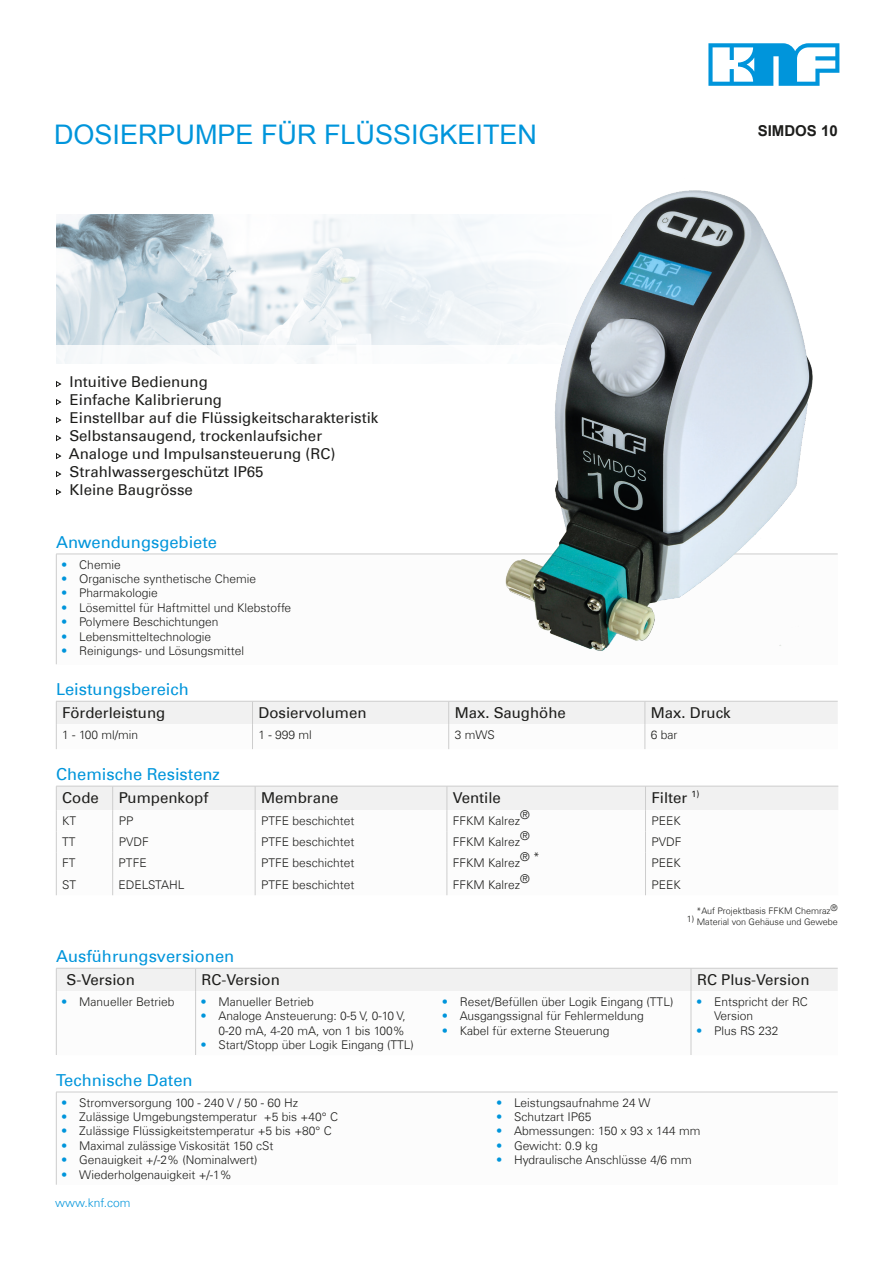
<style>
.page{position:relative;width:893px;height:1263px;background:#fff}
.page>*{position:absolute;margin:0;border:0;box-sizing:border-box;transform-origin:0 0}
.t1{font:27px "Arial";color:#0095db}
.t2{font:16.5px "Univers Com 55 Roman";color:#0095db}
.t3{font:15px/18px "Univers Com 55 Roman";color:#1d1d1b}
.t4{font:700 15px "Arial";color:#1d1d1b}
.t5{font:300 12px/14.4px "Univers Com 45";color:#1d1d1b;text-align:right}
.t6{font:300 12px "Univers Com 45";color:#0095db}
.t7{font:300 9px "Univers Com 45";color:#1d1d1b}
.s1{font-family:"Univers Com 55 Roman";font-weight:400;color:#0095db}
</style>
<div class="page">
<svg style="left:708px;top:43px;width:131px;height:43px"></svg>
<svg style="left:56px;top:381px;width:6px;height:7px"></svg>
<svg style="left:56px;top:399px;width:6px;height:7px"></svg>
<svg style="left:56px;top:417px;width:6px;height:7px"></svg>
<svg style="left:56px;top:435px;width:6px;height:7px"></svg>
<svg style="left:56px;top:453px;width:6px;height:7px"></svg>
<svg style="left:56px;top:471px;width:6px;height:7px"></svg>
<svg style="left:56px;top:489px;width:6px;height:7px"></svg>
<hr style="left:56px;top:554px;width:782px;height:1px;background:#cdcdcd">
<hr style="left:56px;top:554px;width:1px;height:110px;background:#cdcdcd">
<svg style="left:56px;top:701px;width:782px;height:48px"></svg>
<svg style="left:56px;top:786px;width:782px;height:109px"></svg>
<hr style="left:56px;top:991px;width:1px;height:64px;background:#cdcdcd">
<hr style="left:195px;top:991px;width:1px;height:64px;background:#cdcdcd">
<div style="left:56px;top:968px;width:782px;height:23px;background:#f1f1f1"></div>
<hr style="left:691px;top:991px;width:1px;height:64px;background:#cdcdcd">
<hr style="left:56px;top:1092px;width:435px;height:1px;background:#cdcdcd">
<hr style="left:56px;top:1092px;width:1px;height:93px;background:#cdcdcd">
<hr style="left:491px;top:1092px;width:347px;height:1px;background:#cdcdcd">
<img style="left:56px;top:215px;width:445px;height:130px">
<img style="left:501px;top:190px;width:323px;height:461px">
<h1 class="t1" style="left:54px;top:117px;width:485px">DOSIERPUMPE FÜR FLÜSSIGKEITEN</h1>
<p class="t4" style="left:758px;top:120px;width:82px">SIMDOS 10</p>
<p class="t3" style="left:69px;top:373px;width:311px">Intuitive Bedienung<br>Einfache Kalibrierung<br>Einstellbar auf die Flüssigkeitscharakteristik<br>Selbstansaugend, trockenlaufsicher<br>Analoge und Impulsansteuerung (RC)<br>Strahlwassergeschützt IP65<br>Kleine Baugrösse</p>
<h2 class="t2" style="left:56px;top:532px;width:163px">Anwendungsgebiete</h2>
<p class="t5" style="left:62px;top:557px;width:60px"><span class="s1">•</span> Chemie</p>
<p class="t5" style="left:62px;top:571px;width:195px"><span class="s1">•</span> Organische synthetische Chemie</p>
<p class="t5" style="left:62px;top:586px;width:97px"><span class="s1">•</span> Pharmakologie</p>
<p class="t5" style="left:62px;top:600px;width:230px"><span class="s1">•</span> Lösemittel für Haftmittel und Klebstoffe</p>
<p class="t5" style="left:62px;top:615px;width:158px"><span class="s1">•</span> Polymere Beschichtungen</p>
<p class="t5" style="left:62px;top:629px;width:150px"><span class="s1">•</span> Lebensmitteltechnologie</p>
<p class="t5" style="left:62px;top:643px;width:183px"><span class="s1">•</span> Reinigungs- und Lösungsmittel</p>
<h2 class="t2" style="left:56px;top:679px;width:134px">Leistungsbereich</h2>
<p class="t3" style="left:62px;top:704px;width:105px">Förderleistung</p>
<p class="t3" style="left:258px;top:704px;width:110px">Dosiervolumen</p>
<p class="t3" style="left:455px;top:704px;width:113px">Max. Saughöhe</p>
<p class="t3" style="left:651px;top:704px;width:81px">Max. Druck</p>
<p class="t5" style="left:62px;top:727px;width:77px">1 - 100 ml/min</p>
<p class="t5" style="left:258px;top:727px;width:55px">1 - 999 ml</p>
<p class="t5" style="left:455px;top:727px;width:42px">3 mWS</p>
<p class="t5" style="left:651px;top:727px;width:28px">6 bar</p>
<h2 class="t2" style="left:56px;top:764px;width:165px">Chemische Resistenz</h2>
<p class="t3" style="left:62px;top:789px;width:38px">Code</p>
<p class="t3" style="left:119px;top:789px;width:91px">Pumpenkopf</p>
<p class="t3" style="left:261px;top:789px;width:79px">Membrane</p>
<p class="t3" style="left:453px;top:789px;width:50px">Ventile</p>
<p class="t3" style="left:651px;top:789px;width:50px">Filter <sup>1)</sup></p>
<p class="t5" style="left:62px;top:813px;width:16px">KT</p>
<p class="t5" style="left:119px;top:813px;width:16px">PP</p>
<p class="t5" style="left:261px;top:813px;width:95px">PTFE beschichtet</p>
<p class="t5" style="left:453px;top:813px;width:69px">FFKM Kalrez</p>
<p class="t5" style="left:520px;top:807px;width:11px">®</p>
<p class="t5" style="left:651px;top:813px;width:31px">PEEK</p>
<p class="t5" style="left:520px;top:829px;width:11px">®</p>
<p class="t5" style="left:62px;top:835px;width:15px">TT</p>
<p class="t5" style="left:119px;top:835px;width:31px">PVDF</p>
<p class="t5" style="left:261px;top:835px;width:95px">PTFE beschichtet</p>
<p class="t5" style="left:453px;top:835px;width:69px">FFKM Kalrez</p>
<p class="t5" style="left:520px;top:850px;width:21px">® *</p>
<p class="t5" style="left:62px;top:856px;width:15px">FT</p>
<p class="t5" style="left:119px;top:856px;width:30px">PTFE</p>
<p class="t5" style="left:261px;top:856px;width:95px">PTFE beschichtet</p>
<p class="t5" style="left:453px;top:856px;width:69px">FFKM Kalrez</p>
<p class="t5" style="left:520px;top:871px;width:11px">®</p>
<p class="t5" style="left:62px;top:877px;width:15px">ST</p>
<p class="t5" style="left:119px;top:877px;width:67px">EDELSTAHL</p>
<p class="t5" style="left:261px;top:877px;width:95px">PTFE beschichtet</p>
<p class="t5" style="left:453px;top:877px;width:69px">FFKM Kalrez</p>
<p class="t5" style="left:651px;top:835px;width:31px">PVDF</p>
<p class="t5" style="left:651px;top:856px;width:31px">PEEK</p>
<p class="t5" style="left:651px;top:877px;width:31px">PEEK</p>
<p class="t7" style="left:696px;top:906px;width:143px">*Auf Projektbasis FFKM Chemraz®</p>
<p class="t7" style="left:687px;top:916px;width:153px">1) Material von Gehäuse und Gewebe</p>
<h2 class="t2" style="left:56px;top:946px;width:180px">Ausführungsversionen</h2>
<p class="t3" style="left:66px;top:971px;width:70px">S-Version</p>
<p class="t3" style="left:202px;top:971px;width:80px">RC-Version</p>
<p class="t3" style="left:697px;top:971px;width:114px">RC Plus-Version</p>
<p class="t5" style="left:62px;top:994px;width:114px"><span class="s1">•</span> Manueller Betrieb</p>
<p class="t5" style="left:202px;top:994px;width:114px"><span class="s1">•</span> Manueller Betrieb</p>
<p class="t5" style="left:202px;top:1009px;width:206px"><span class="s1">•</span> Analoge Ansteuerung: 0-5 V, 0-10 V,<br>0-20 mA, 4-20 mA, von 1 bis 100%</p>
<p class="t5" style="left:202px;top:1037px;width:214px"><span class="s1">•</span> Start/Stopp über Logik Eingang (TTL)</p>
<p class="t5" style="left:714px;top:994px;width:95px;text-align:left;text-indent:-17px"><span class="s1">•</span> Entspricht der RC<br>Version</p>
<p class="t5" style="left:697px;top:1023px;width:83px"><span class="s1">•</span> Plus RS 232</p>
<p class="t5" style="left:443px;top:994px;width:232px"><span class="s1">•</span> Reset/Befüllen über Logik Eingang (TTL)</p>
<p class="t5" style="left:443px;top:1009px;width:202px"><span class="s1">•</span> Ausgangssignal für Fehlermeldung</p>
<p class="t5" style="left:443px;top:1023px;width:168px"><span class="s1">•</span> Kabel für externe Steuerung</p>
<h2 class="t2" style="left:56px;top:1070px;width:138px">Technische Daten</h2>
<p class="t5" style="left:62px;top:1095px;width:237px"><span class="s1">•</span> Stromversorgung 100 - 240 V / 50 - 60 Hz</p>
<p class="t5" style="left:62px;top:1109px;width:277px"><span class="s1">•</span> Zulässige Umgebungstemperatur +5 bis +40° C</p>
<p class="t5" style="left:62px;top:1124px;width:271px"><span class="s1">•</span> Zulässige Flüssigkeitstemperatur +5 bis +80° C</p>
<p class="t5" style="left:62px;top:1138px;width:213px"><span class="s1">•</span> Maximal zulässige Viskosität 150 cSt</p>
<p class="t5" style="left:62px;top:1153px;width:197px"><span class="s1">•</span> Genauigkeit +/-2% (Nominalwert)</p>
<p class="t5" style="left:62px;top:1167px;width:171px"><span class="s1">•</span> Wiederholgenauigkeit +/-1%</p>
<p class="t6" style="left:55px;top:1196px;width:77px">www.knf.com</p>
<p class="t5" style="left:497px;top:1095px;width:155px"><span class="s1">•</span> Leistungsaufnahme 24 W</p>
<p class="t5" style="left:497px;top:1109px;width:96px"><span class="s1">•</span> Schutzart IP65</p>
<p class="t5" style="left:497px;top:1124px;width:205px"><span class="s1">•</span> Abmessungen: 150 x 93 x 144 mm</p>
<p class="t5" style="left:497px;top:1138px;width:102px"><span class="s1">•</span> Gewicht: 0.9 kg</p>
<p class="t5" style="left:497px;top:1153px;width:196px"><span class="s1">•</span> Hydraulische Anschlüsse 4/6 mm</p>
</div>
